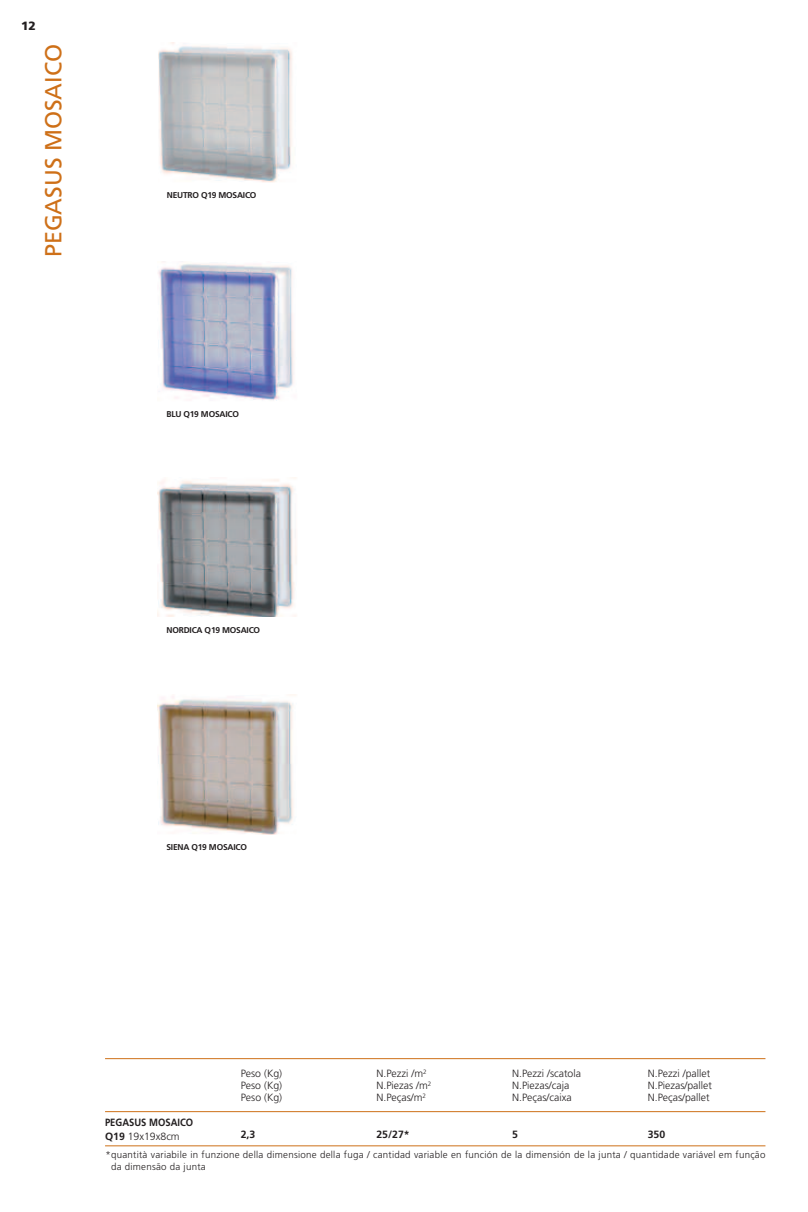
<style>
.page{position:relative;width:808px;height:1212px;background:#fff}
.page>*{position:absolute;margin:0;border:0;box-sizing:border-box;transform-origin:0 0}
.t1{font:23.25px "Frutiger";color:#ce7018}
.t2{font:900 12px "Frutiger LT Std";color:#231f20}
.t3{font:300 10.5px/12px "Frutiger";color:#231f20}
.t4{font:700 10.5px/13.5px "Frutiger";color:#231f20;scale:.9 1}
.t5{font:700 10.5px "Frutiger";color:#231f20}
.t6{font:300 9.75px/11.2px "Frutiger";letter-spacing:.025em;color:#231f20}
.t7{font:700 8.4px "Frutiger";letter-spacing:-.025em;color:#231f20}
.s1{font-weight:300}
</style>
<div class="page">
<img style="left:158px;top:43px;width:134px;height:139px">
<img style="left:158px;top:263px;width:136px;height:138px">
<img style="left:158px;top:477px;width:138px;height:140px">
<img style="left:158px;top:695px;width:137px;height:139px">
<hr style="left:105px;top:1058px;width:660px;height:1px;background:#ce7018">
<hr style="left:105px;top:1111px;width:660px;height:1px;background:#ce7018">
<hr style="left:105px;top:1145px;width:660px;height:1px;background:#ce7018">
<p class="t2" style="left:21px;top:21px;width:16px">12</p>
<h1 class="t1" style="left:44px;top:257px;width:215px;rotate:-90deg">PEGASUS MOSAICO</h1>
<p class="t7" style="left:167px;top:192px;width:91px">NEUTRO Q19 MOSAICO</p>
<p class="t7" style="left:166px;top:411px;width:74px">BLU Q19 MOSAICO</p>
<p class="t7" style="left:166px;top:626px;width:95px">NORDICA Q19 MOSAICO</p>
<p class="t7" style="left:166px;top:844px;width:82px">SIENA Q19 MOSAICO</p>
<p class="t3" style="left:241px;top:1068px;width:43px;text-align:justify">Peso (Kg)<br>Peso (Kg)<br>Peso (Kg)</p>
<p class="t3" style="left:376px;top:1068px;width:56px">N.Pezzi /m<sup>2<br></sup>N.Piezas /m<sup>2<br></sup>N.Peças/m<sup>2</sup></p>
<p class="t3" style="left:512px;top:1068px;width:70px">N.Pezzi /scatola<br>N.Piezas/caja<br>N.Peças/caixa</p>
<p class="t3" style="left:648px;top:1068px;width:66px">N.Pezzi /pallet<br>N.Piezas/pallet<br>N.Peças/pallet</p>
<p class="t4" style="left:105px;top:1116px;width:100px">PEGASUS MOSAICO<br>Q19 <span class="s1">19x19x8cm</span></p>
<p class="t5" style="left:241px;top:1130px;width:16px">2,3</p>
<p class="t5" style="left:376px;top:1130px;width:35px">25/27*</p>
<p class="t5" style="left:512px;top:1130px;width:7px">5</p>
<p class="t5" style="left:648px;top:1130px;width:19px">350</p>
<p class="t6" style="left:111px;top:1150px;width:656px;text-indent:-6px">*quantità variabile in funzione della dimensione della fuga / cantidad variable en función de la dimensión de la junta / quantidade variável em função da dimensão da junta</p>
</div>
